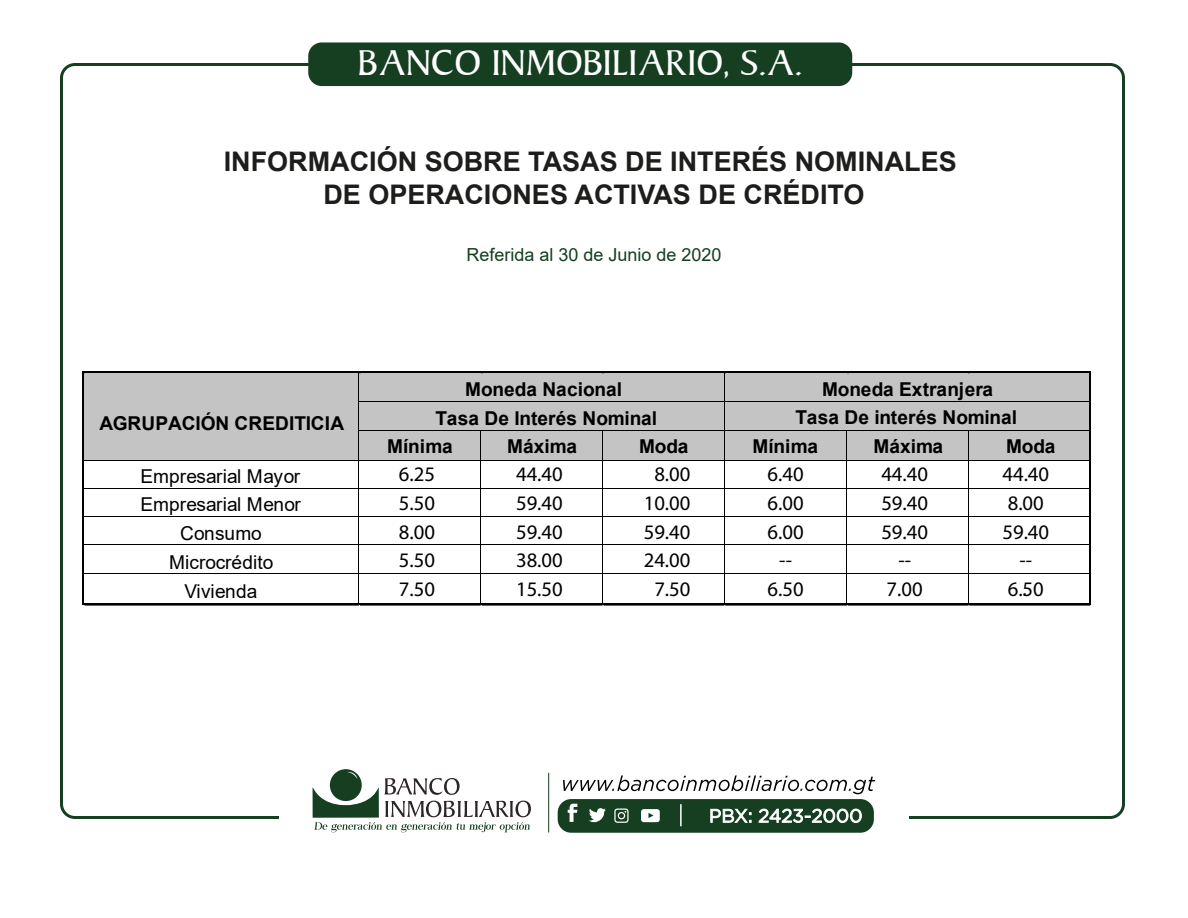
<style>
.page{position:relative;width:1188px;height:918px;background:#fff}
.page>*{position:absolute;margin:0;border:0;box-sizing:border-box;transform-origin:0 0}
.t1{font:36px "Baker Signet";color:#fff}
.t2{font:700 27px/32.4px "Arial";color:#1d1d1b;text-align:center}
.t3{font:20.7px/28.7px "Myriad Pro";color:#000;text-align:center}
.t4{font:700 19.05px "Arial";color:#000}
.t5{font:19.05px/28.7px "Arial";color:#000;text-align:center}
.t6{font:18px "Arial";color:#153f20}
</style>
<div class="page">
<svg style="left:330px;top:769px;width:32px;height:32px"></svg>
<svg style="left:313px;top:771px;width:218px;height:61px"></svg>
<svg style="left:563px;top:775px;width:312px;height:19px"></svg>
<div style="left:558px;top:799px;width:316px;height:34px;background:#153f20;border-radius:14px"></div>
<svg style="left:614px;top:809px;width:15px;height:14px"></svg>
<svg style="left:568px;top:804px;width:9px;height:18px"></svg>
<svg style="left:589px;top:808px;width:17px;height:15px"></svg>
<svg style="left:641px;top:809px;width:19px;height:13px"></svg>
<svg style="left:710px;top:809px;width:41px;height:14px"></svg>
<svg style="left:759px;top:809px;width:103px;height:14px"></svg>
<hr style="left:680px;top:804px;width:2px;height:22px;background:#fff">
<hr style="left:548px;top:773px;width:1px;height:59px;background:#153f20">
<div style="left:308px;top:42px;width:544px;height:44px;background:#153f20;border-radius:14px"></div>
<div style="left:83px;top:373px;width:1007px;height:87px;background:#c4c4c4"></div>
<hr style="left:85px;top:372px;width:274px;height:1px;background:#000">
<hr style="left:360px;top:372px;width:121px;height:1px;background:#000">
<hr style="left:482px;top:372px;width:121px;height:1px;background:#000">
<hr style="left:604px;top:372px;width:120px;height:1px;background:#000">
<hr style="left:726px;top:372px;width:121px;height:1px;background:#000">
<hr style="left:848px;top:372px;width:121px;height:1px;background:#000">
<hr style="left:970px;top:372px;width:120px;height:1px;background:#000">
<hr style="left:82px;top:374px;width:2px;height:27px;background:#000">
<hr style="left:359px;top:401px;width:365px;height:1px;background:#000">
<hr style="left:724px;top:401px;width:366px;height:1px;background:#000">
<hr style="left:82px;top:403px;width:2px;height:27px;background:#000">
<hr style="left:359px;top:430px;width:121px;height:1px;background:#000">
<hr style="left:481px;top:430px;width:121px;height:1px;background:#000">
<hr style="left:603px;top:430px;width:121px;height:1px;background:#000">
<hr style="left:724px;top:430px;width:122px;height:1px;background:#000">
<hr style="left:847px;top:430px;width:121px;height:1px;background:#000">
<hr style="left:969px;top:430px;width:121px;height:1px;background:#000">
<hr style="left:82px;top:432px;width:2px;height:28px;background:#000">
<hr style="left:84px;top:460px;width:275px;height:1px;background:#000">
<hr style="left:359px;top:460px;width:121px;height:1px;background:#000">
<hr style="left:481px;top:460px;width:121px;height:1px;background:#000">
<hr style="left:603px;top:460px;width:121px;height:1px;background:#000">
<hr style="left:724px;top:460px;width:122px;height:1px;background:#000">
<hr style="left:847px;top:460px;width:121px;height:1px;background:#000">
<hr style="left:969px;top:460px;width:121px;height:1px;background:#000">
<hr style="left:82px;top:460px;width:2px;height:28px;background:#000">
<hr style="left:84px;top:488px;width:275px;height:1px;background:#000">
<hr style="left:359px;top:488px;width:121px;height:1px;background:#000">
<hr style="left:481px;top:488px;width:121px;height:1px;background:#000">
<hr style="left:603px;top:488px;width:121px;height:1px;background:#000">
<hr style="left:724px;top:488px;width:122px;height:1px;background:#000">
<hr style="left:847px;top:488px;width:121px;height:1px;background:#000">
<hr style="left:969px;top:488px;width:121px;height:1px;background:#000">
<hr style="left:82px;top:488px;width:2px;height:28px;background:#000">
<hr style="left:84px;top:516px;width:275px;height:1px;background:#000">
<hr style="left:359px;top:516px;width:121px;height:1px;background:#000">
<hr style="left:481px;top:516px;width:121px;height:1px;background:#000">
<hr style="left:603px;top:516px;width:121px;height:1px;background:#000">
<hr style="left:724px;top:516px;width:122px;height:1px;background:#000">
<hr style="left:847px;top:516px;width:121px;height:1px;background:#000">
<hr style="left:969px;top:516px;width:121px;height:1px;background:#000">
<hr style="left:82px;top:517px;width:2px;height:28px;background:#000">
<hr style="left:84px;top:545px;width:275px;height:1px;background:#000">
<hr style="left:359px;top:545px;width:121px;height:1px;background:#000">
<hr style="left:481px;top:545px;width:121px;height:1px;background:#000">
<hr style="left:603px;top:545px;width:121px;height:1px;background:#000">
<hr style="left:724px;top:545px;width:122px;height:1px;background:#000">
<hr style="left:847px;top:545px;width:121px;height:1px;background:#000">
<hr style="left:969px;top:545px;width:121px;height:1px;background:#000">
<hr style="left:82px;top:545px;width:2px;height:28px;background:#000">
<hr style="left:84px;top:573px;width:275px;height:1px;background:#000">
<hr style="left:359px;top:573px;width:121px;height:1px;background:#000">
<hr style="left:481px;top:573px;width:121px;height:1px;background:#000">
<hr style="left:603px;top:573px;width:121px;height:1px;background:#000">
<hr style="left:724px;top:573px;width:122px;height:1px;background:#000">
<hr style="left:847px;top:573px;width:121px;height:1px;background:#000">
<hr style="left:969px;top:573px;width:121px;height:1px;background:#000">
<hr style="left:82px;top:574px;width:2px;height:29px;background:#000">
<hr style="left:85px;top:603px;width:274px;height:1px;background:#000">
<hr style="left:360px;top:603px;width:120px;height:1px;background:#000">
<svg style="left:480px;top:430px;width:2px;height:175px"></svg>
<hr style="left:482px;top:603px;width:120px;height:1px;background:#000">
<svg style="left:602px;top:430px;width:2px;height:175px"></svg>
<hr style="left:604px;top:603px;width:120px;height:1px;background:#000">
<svg style="left:724px;top:372px;width:2px;height:233px"></svg>
<hr style="left:726px;top:603px;width:120px;height:1px;background:#000">
<svg style="left:846px;top:430px;width:2px;height:175px"></svg>
<hr style="left:848px;top:603px;width:120px;height:1px;background:#000">
<svg style="left:968px;top:430px;width:2px;height:175px"></svg>
<hr style="left:970px;top:603px;width:120px;height:1px;background:#000">
<svg style="left:1090px;top:372px;width:1px;height:233px"></svg>
<div style="left:85px;top:604px;width:274px;height:1px;background:#fff;border:1px solid #000"></div>
<div style="left:360px;top:604px;width:121px;height:1px;background:#fff;border:1px solid #000"></div>
<div style="left:482px;top:604px;width:120px;height:1px;background:#fff;border:1px solid #000"></div>
<div style="left:604px;top:604px;width:120px;height:1px;background:#fff;border:1px solid #000"></div>
<div style="left:725px;top:604px;width:122px;height:1px;background:#fff;border:1px solid #000"></div>
<div style="left:848px;top:604px;width:120px;height:1px;background:#fff;border:1px solid #000"></div>
<div style="left:970px;top:604px;width:120px;height:1px;background:#fff;border:1px solid #000"></div>
<h1 class="t1" style="left:358px;top:43px;width:446px">BANCO INMOBILIARIO, S.A.</h1>
<h2 class="t2" style="left:224px;top:146px;width:735px">INFORMACIÓN SOBRE TASAS DE INTERÉS NOMINALES<br>DE OPERACIONES ACTIVAS DE CRÉDITO</h2>
<p class="t6" style="left:466px;top:243px;width:257px">Referida al 30 de Junio de 2020</p>
<p class="t4" style="left:100px;top:410px;width:246px">AGRUPACIÓN CREDITICIA</p>
<p class="t5" style="left:141px;top:462px;width:162px">Empresarial Mayor<br>Empresarial Menor<br>Consumo<br>Microcrédito<br>Vivienda</p>
<p class="t4" style="left:465px;top:376px;width:158px">Moneda Nacional</p>
<p class="t4" style="left:822px;top:376px;width:173px">Moneda Extranjera</p>
<p class="t4" style="left:435px;top:405px;width:223px">Tasa De Interés Nominal</p>
<p class="t4" style="left:795px;top:404px;width:223px">Tasa De interés Nominal</p>
<p class="t4" style="left:387px;top:433px;width:67px">Mínima</p>
<p class="t4" style="left:507px;top:433px;width:71px">Máxima</p>
<p class="t4" style="left:639px;top:433px;width:51px">Moda</p>
<p class="t4" style="left:753px;top:433px;width:67px">Mínima</p>
<p class="t4" style="left:873px;top:433px;width:71px">Máxima</p>
<p class="t4" style="left:1006px;top:433px;width:51px">Moda</p>
<p class="t3" style="left:399px;top:460px;width:38px;text-align:justify">6.25<br>5.50<br>8.00<br>5.50<br>7.50</p>
<p class="t3" style="left:644px;top:460px;width:48px">8.00<br>10.00<br>59.40<br>24.00<br>7.50</p>
<p class="t3" style="left:516px;top:460px;width:48px;text-align:justify">44.40<br>59.40<br>59.40<br>38.00<br>15.50</p>
<p class="t3" style="left:768px;top:460px;width:38px">6.40<br>6.00<br>6.00 --<br>6.50</p>
<p class="t3" style="left:881px;top:460px;width:48px">44.40<br>59.40<br>59.40 --<br>7.00</p>
<p class="t3" style="left:1002px;top:460px;width:48px">44.40<br>8.00<br>59.40 --<br>6.50</p>
<p class="t5" style="left:1022px;top:574px;width:7px">.</p>
</div>
